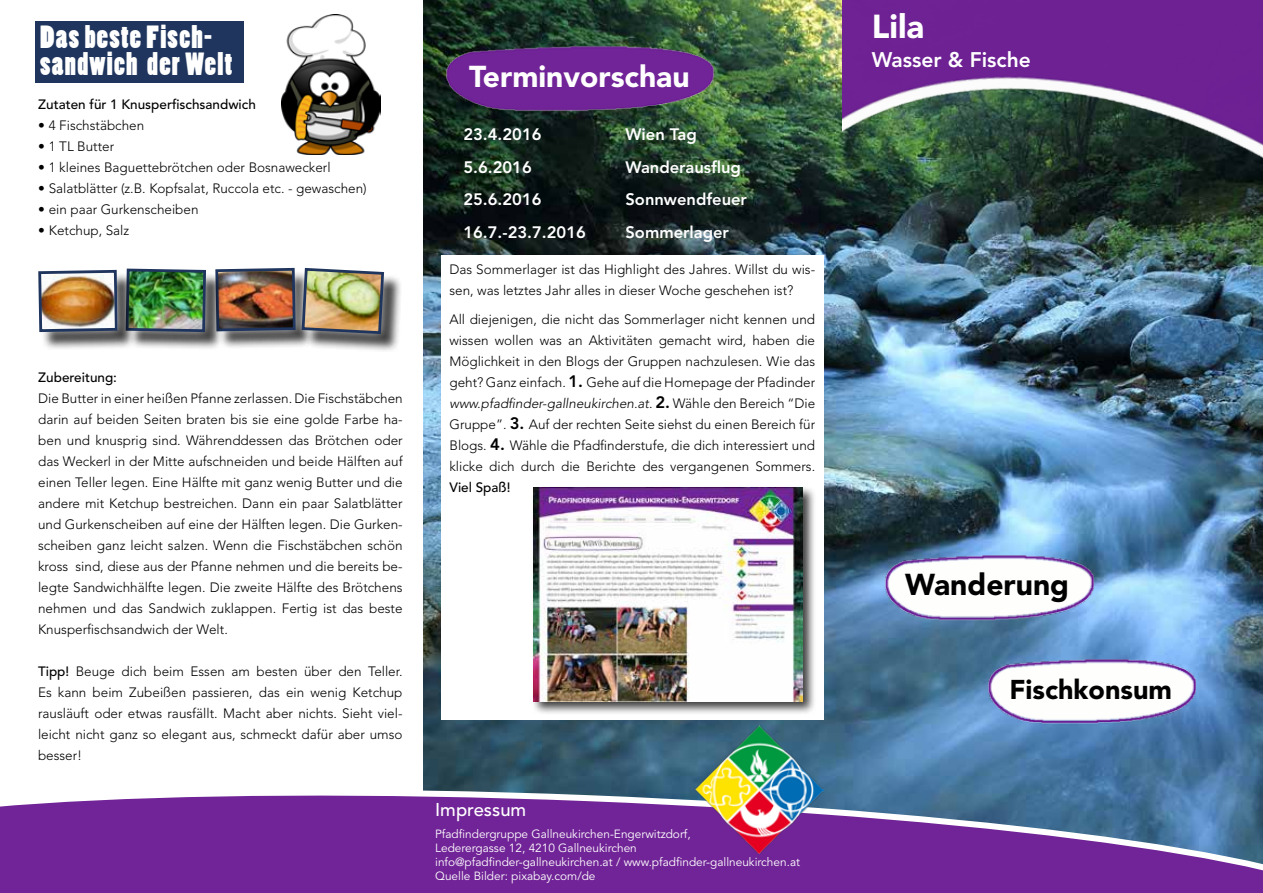
<style>
.page{position:relative;width:1263px;height:893px;background:#fff}
.page>*{position:absolute;margin:0;border:0;box-sizing:border-box;transform-origin:0 0}
.t1{font:900 33px "Avenir LT Std";color:#fff}
.t2{font:30px/27px "Poplar Std";letter-spacing:.04em;color:#fff}
.t3{font:900 30px "Avenir LT Std";color:#fff}
.t4{font:900 30px "Avenir LT Std";color:#000}
.t5{font:900 27px "Avenir LT Std";color:#000}
.t6{font:800 21px "Avenir LT Std";color:#fff}
.t7{font:500 18.45px "Avenir LT Std";color:#fff}
.t8{font:800 16.5px "Avenir LT Std";color:#fff}
.t9{font:300 13.5px/21px "Avenir LT Std";color:#000;text-align:justify}
.t10{font:500 13.5px "Avenir LT Std";color:#000}
.t11{font:11.85px/14.2px "Avenir LT Std";color:#fff}
.s1{font-weight:500}
.s2{font-weight:800;font-size:16.5px}
.s3{font-style:italic}
</style>
<div class="page">
<img style="left:423px;top:0;width:840px;height:781px">
<svg style="left:0;top:781px;width:1263px;height:112px;background:#70419d"></svg>
<img style="left:696px;top:726px;width:127px;height:127px">
<div style="left:30px;top:69px;width:382px;height:721px;background:#fff;border-radius:13px"></div>
<img style="left:842px;top:0;width:421px;height:564px">
<img style="left:881px;top:555px;width:224px;height:86px">
<img style="left:983px;top:658px;width:225px;height:86px">
<img style="left:441px;top:45px;width:301px;height:79px">
<img style="left:282px;top:15px;width:99px;height:140px">
<div style="left:35px;top:21px;width:209px;height:62px;background:#1f355e"></div>
<div style="left:218px;top:270px;width:96px;height:80px;background:#000;opacity:.75"></div>
<div style="left:304px;top:271px;width:98px;height:81px;background:#000;opacity:.75"></div>
<div style="left:128px;top:271px;width:97px;height:80px;background:#000;opacity:.75"></div>
<div style="left:41px;top:272px;width:96px;height:78px;background:#000;opacity:.75"></div>
<img style="left:39px;top:267px;width:355px;height:77px">
<img style="left:42px;top:274px;width:72px;height:54px">
<div style="left:38px;top:270px;width:80px;height:62px;border:3px solid #1f355e"></div>
<div style="left:441px;top:255px;width:383px;height:465px;background:#fff"></div>
<div style="left:531px;top:485px;width:285px;height:230px;background:#000;opacity:.75"></div>
<img style="left:534px;top:487px;width:268px;height:214px">
<h2 class="t2" style="left:40px;top:25px;width:193px">Das beste Fisch&shy;sandwich der Welt</h2>
<p class="t10" style="left:38px;top:96px;width:219px">Zutaten für 1 Knusperfischsandwich</p>
<p class="t9" style="left:38px;top:114px;width:108px">• 4 Fischstäbchen</p>
<p class="t9" style="left:38px;top:136px;width:78px">• 1 TL Butter</p>
<p class="t9" style="left:38px;top:157px;width:294px">• 1 kleines Baguettebrötchen oder Bosnaweckerl</p>
<p class="t9" style="left:38px;top:178px;width:330px">• Salatblätter (z.B. Kopfsalat, Ruccola etc. - gewaschen)</p>
<p class="t9" style="left:38px;top:199px;width:162px">• ein paar Gurkenscheiben</p>
<p class="t9" style="left:38px;top:220px;width:93px">• Ketchup, Salz</p>
<p class="t10" style="left:38px;top:369px;width:80px">Zubereitung:</p>
<p class="t9" style="left:38px;top:388px;width:366px">Die Butter in einer heißen Pfanne zerlassen. Die Fischstäbchen darin auf beiden Seiten braten bis sie eine golde Farbe ha&shy;ben und knusprig sind. Währenddessen das Brötchen oder das Weckerl in der Mitte aufschneiden und beide Hälften auf einen Teller legen. Eine Hälfte mit ganz wenig Butter und die andere mit Ketchup bestreichen. Dann ein paar Salatblätter und Gurkenscheiben auf eine der Hälften legen. Die Gurken&shy;scheiben ganz leicht salzen. Wenn die Fischstäbchen schön kross sind, diese aus der Pfanne nehmen und die bereits be&shy;legte Sandwichhälfte legen. Die zweite Hälfte des Brötchens nehmen und das Sandwich zuklappen. Fertig ist das beste Knusperfischsandwich der Welt.</p>
<p class="t9" style="left:38px;top:661px;width:366px"><span class="s1">Tipp!</span> Beuge dich beim Essen am besten über den Teller.<br>Es kann beim Zubeißen passieren, das ein wenig Ketchup rausläuft oder etwas rausfällt. Macht aber nichts. Sieht viel&shy;leicht nicht ganz so elegant aus, schmeckt dafür aber umso besser!</p>
<h2 class="t3" style="left:469px;top:58px;width:222px">Terminvorschau</h2>
<p class="t8" style="left:463px;top:125px;width:80px">23.4.2016</p>
<p class="t8" style="left:625px;top:125px;width:73px">Wien Tag</p>
<p class="t8" style="left:463px;top:157px;width:70px">5.6.2016</p>
<p class="t8" style="left:625px;top:157px;width:117px">Wanderausflug</p>
<p class="t8" style="left:463px;top:190px;width:80px">25.6.2016</p>
<p class="t8" style="left:625px;top:190px;width:123px">Sonnwendfeuer</p>
<p class="t8" style="left:463px;top:222px;width:124px">16.7.-23.7.2016</p>
<p class="t8" style="left:625px;top:222px;width:105px">Sommerlager</p>
<p class="t9" style="left:449px;top:259px;width:367px">Das Sommerlager ist das Highlight des Jahres. Willst du wis&shy;sen, was letztes Jahr alles in dieser Woche geschehen ist?</p>
<p class="t9" style="left:449px;top:309px;width:367px">All diejenigen, die nicht das Sommerlager nicht kennen und wissen wollen was an Aktivitäten gemacht wird, haben die Möglichkeit in den Blogs der Gruppen nachzulesen. Wie das geht? Ganz einfach. <span class="s2">1.</span> Gehe auf die Homepage der Pfadinder <span class="s3">www.pfadfinder-gallneukirchen.at</span>. <span class="s2">2.</span> Wähle den Bereich “Die Gruppe”. <span class="s2">3.</span> Auf der rechten Seite siehst du einen Bereich für Blogs. <span class="s2">4.</span> Wähle die Pfadfinderstufe, die dich interessiert und klicke dich durch die Berichte des vergangenen Sommers.</p>
<p class="t10" style="left:449px;top:480px;width:63px">Viel Spaß!</p>
<h3 class="t7" style="left:435px;top:799px;width:93px">Impressum</h3>
<p class="t11" style="left:435px;top:827px;width:366px">Pfadfindergruppe Gallneukirchen-Engerwitzdorf,<br>Lederergasse 12, 4210 Gallneukirchen info@pfadfinder-gallneukirchen.at / www.pfadfinder-gallneukirchen.at Quelle Bilder: pixabay.com/de</p>
<h1 class="t1" style="left:872px;top:6px;width:54px">Lila</h1>
<h3 class="t6" style="left:872px;top:47px;width:161px">Wasser &amp; Fische</h3>
<h2 class="t4" style="left:905px;top:566px;width:165px">Wanderung</h2>
<h3 class="t5" style="left:1009px;top:673px;width:164px">Fischkonsum</h3>
</div>
